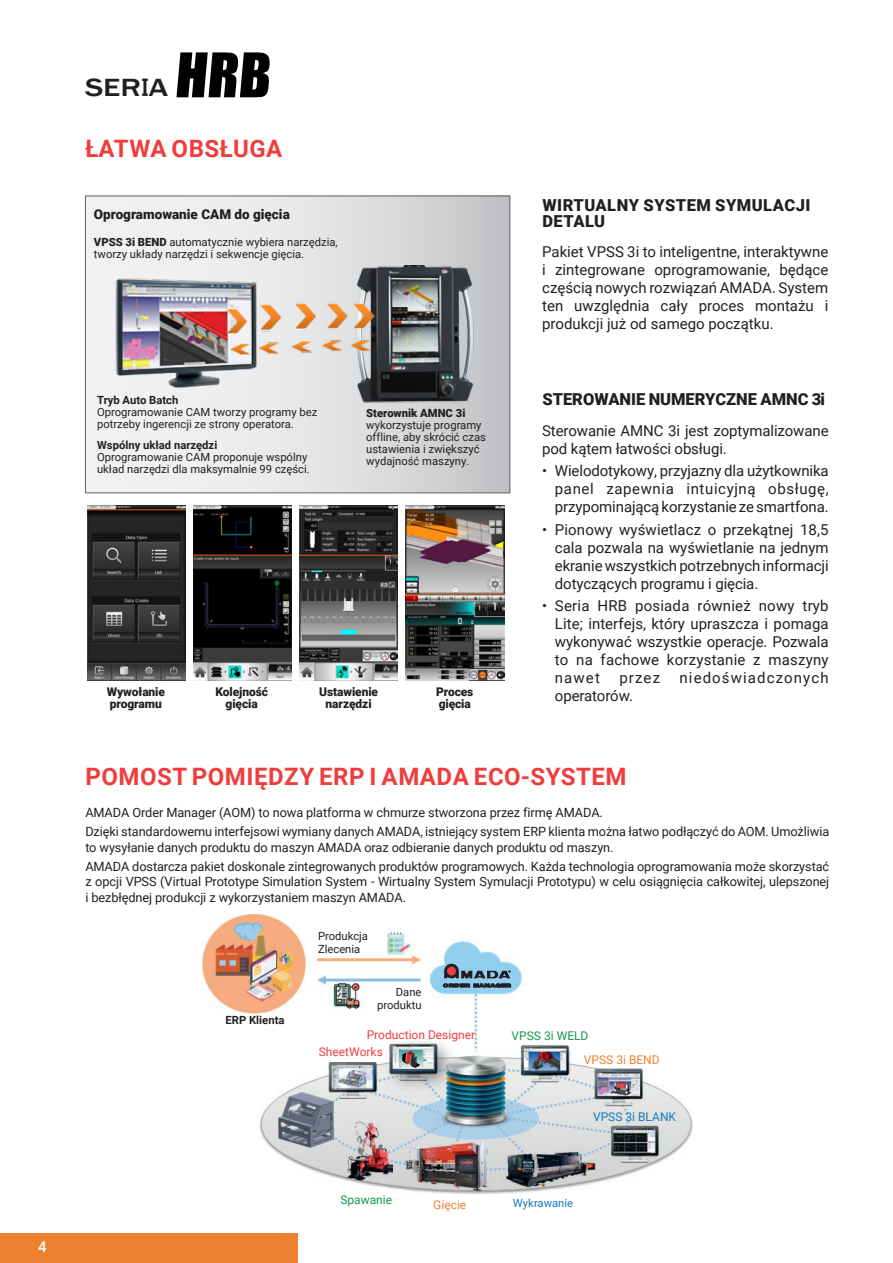
<style>
.page{position:relative;width:893px;height:1263px;background:#fff}
.page>*{position:absolute;margin:0;border:0;box-sizing:border-box;transform-origin:0 0}
.t1{font:500 25.65px "Franklin Gothic";color:#231f20;scale:1.25 1}
.t2{font:700 24px "Roboto";letter-spacing:.025em;color:#ee3d3c}
.t3{font:900 16.5px/16.5px "Roboto";letter-spacing:.03em;color:#231f20}
.t4{font:900 16.5px "Roboto";letter-spacing:.01em;color:#231f20}
.t5{font:15px/18px "Roboto";letter-spacing:-.005em;color:#231f20;text-align:justify}
.t6{font:15px "Roboto";letter-spacing:.075em;color:#231f20}
.t7{font:500 15px "Roboto";color:#fff}
.t8{font:900 13.5px "Roboto";color:#231f20}
.t9{font:12.75px/15.3px "Roboto";letter-spacing:-.01em;color:#231f20}
.t10{font:900 12px/12px "Roboto";letter-spacing:-.01em;color:#231f20}
.t11{font:12px/17.2px "Roboto";color:#ee3d3c}
.t12{font:12px "Roboto";color:#11994e}
.t13{font:12px "Roboto";color:#ee8130}
.t14{font:12px "Roboto";color:#177ac0}
.t15{font:11.25px/12px "Roboto";color:#231f20}
.t16{font:700 11.25px "Roboto";color:#231f20}
.t17{font:11.25px "Roboto";color:#177ac0}
.s1{font-family:"MS P Gothic";font-weight:400}
.s2{font-weight:900}
.s3{font-weight:700}
</style>
<div class="page">
<div style="left:85px;top:196px;width:425px;height:297px;background:linear-gradient(to right,#fafafb,#c9cacd)"></div>
<div style="left:85px;top:196px;width:425px;height:297px;border:1px solid #636366"></div>
<img style="left:202px;top:914px;width:491px;height:280px">
<svg style="left:443px;top:964px;width:68px;height:24px;background:#698497"></svg>
<img style="left:87px;top:505px;width:99px;height:176px">
<img style="left:193px;top:505px;width:98px;height:176px">
<img style="left:405px;top:505px;width:99px;height:176px">
<img style="left:299px;top:505px;width:99px;height:176px">
<div style="left:0;top:1233px;width:298px;height:30px;background:#ee8130"></div>
<img style="left:92px;top:266px;width:402px;height:153px">
<svg style="left:176px;top:52px;width:94px;height:45px"></svg>
<p class="t7" style="left:38px;top:1236px;width:10px">4</p>
<p class="t1" style="left:85px;top:72px;width:68px">SER<span class="s1">I</span>A</p>
<p class="t2" style="left:85px;top:132px;width:199px">ŁATWA OBSŁUGA</p>
<p class="t8" style="left:94px;top:205px;width:197px">Oprogramowanie CAM do gięcia</p>
<p class="t15" style="left:94px;top:236px;width:245px"><span class="s2">VPSS 3i BEND</span> automatycznie wybiera narzędzia, tworzy układy narzędzi i sekwencje gięcia.</p>
<p class="t16" style="left:97px;top:392px;width:83px">Tryb Auto Batch</p>
<p class="t15" style="left:97px;top:406px;width:222px">Oprogramowanie CAM tworzy programy bez potrzeby ingerencji ze strony operatora.</p>
<p class="t15" style="left:97px;top:438px;width:214px"><span class="s3">Wspólny układ narzędzi<br></span>Oprogramowanie CAM proponuje wspólny układ narzędzi dla maksymalnie 99 części.</p>
<p class="t15" style="left:366px;top:407px;width:121px"><span class="s2">Sterownik AMNC 3i </span>wykorzystuje programy offline, aby skrócić czas ustawienia i zwiększyć wydajność maszyny.</p>
<p class="t10" style="left:107px;top:685px;width:60px">Wywołanie programu</p>
<p class="t10" style="left:215px;top:685px;width:54px;text-align:center">Kolejność gięcia</p>
<p class="t10" style="left:319px;top:685px;width:60px;text-align:center">Ustawienie narzędzi</p>
<p class="t10" style="left:436px;top:685px;width:39px">Proces gięcia</p>
<p class="t3" style="left:542px;top:196px;width:270px">WIRTUALNY SYSTEM SYMULACJI<br>DETALU</p>
<p class="t5" style="left:542px;top:242px;width:288px">Pakiet VPSS 3i to inteligentne, interaktywne i zintegrowane oprogramowanie, będące częścią nowych rozwiązań AMADA. System ten uwzględnia cały proces montażu i produkcji już od samego początku.</p>
<p class="t4" style="left:542px;top:387px;width:284px">STEROWANIE NUMERYCZNE AMNC 3i</p>
<p class="t5" style="left:542px;top:421px;width:288px">Sterowanie AMNC 3i jest zoptymalizowane pod kątem łatwości obsługi.</p>
<p class="t5" style="left:555px;top:462px;width:275px;text-indent:-13px">• Wielodotykowy, przyjazny dla użytkownika panel zapewnia intuicyjną obsługę, przypominającą korzystanie ze smartfona.</p>
<p class="t5" style="left:555px;top:520px;width:275px;text-indent:-13px">• Pionowy wyświetlacz o przekątnej 18,5 cala pozwala na wyświetlanie na jednym ekranie wszystkich potrzebnych informacji dotyczących programu i gięcia.</p>
<p class="t5" style="left:555px;top:596px;width:275px;text-indent:-13px">• Seria HRB posiada również nowy tryb Lite; interfejs, który upraszcza i pomaga wykonywać wszystkie operacje. Pozwala to na fachowe korzystanie z maszyny nawet</p>
<p class="t5" style="left:619px;top:668px;width:42px">przez</p>
<p class="t6" style="left:679px;top:667px;width:151px">niedoświadczonych</p>
<p class="t5" style="left:555px;top:686px;width:80px">operatorów.</p>
<p class="t2" style="left:85px;top:760px;width:543px">POMOST POMIĘDZY ERP I AMADA ECO-SYSTEM</p>
<p class="t9" style="left:85px;top:804px;width:519px">AMADA Order Manager (AOM) to nowa platforma w chmurze stworzona przez firmę AMADA.</p>
<p class="t9" style="left:85px;top:823px;width:745px">Dzięki standardowemu interfejsowi wymiany danych AMADA, istniejący system ERP klienta można łatwo podłączyć do AOM. Umożliwia to wysyłanie danych produktu do maszyn AMADA oraz odbieranie danych produktu od maszyn.</p>
<p class="t9" style="left:85px;top:858px;width:745px;text-align:justify">AMADA dostarcza pakiet doskonale zintegrowanych produktów programowych. Każda technologia oprogramowania może skorzystać z opcji VPSS (Virtual Prototype Simulation System - Wirtualny System Symulacji Prototypu) w celu osiągnięcia całkowitej, ulepszonej i bezbłędnej produkcji z wykorzystaniem maszyn AMADA.</p>
<p class="t16" style="left:226px;top:1012px;width:60px">ERP Klienta</p>
<p class="t15" style="left:318px;top:930px;width:52px">Produkcja</p>
<p class="t15" style="left:318px;top:942px;width:44px">Zlecenia</p>
<p class="t15" style="left:377px;top:985px;width:46px;line-height:12.8px;text-align:right">Dane produktu</p>
<p class="t11" style="left:319px;top:1025px;width:158px;text-indent:48px">Production Designer<br>SheetWorks</p>
<p class="t12" style="left:512px;top:1028px;width:78px">VPSS 3i WELD</p>
<p class="t13" style="left:584px;top:1051px;width:77px">VPSS 3i BEND</p>
<p class="t14" style="left:593px;top:1108px;width:84px">VPSS 3i BLANK</p>
<p class="t12" style="left:340px;top:1191px;width:53px">Spawanie</p>
<p class="t13" style="left:433px;top:1197px;width:34px">Gięcie</p>
<p class="t17" style="left:513px;top:1195px;width:62px">Wykrawanie</p>
</div>
